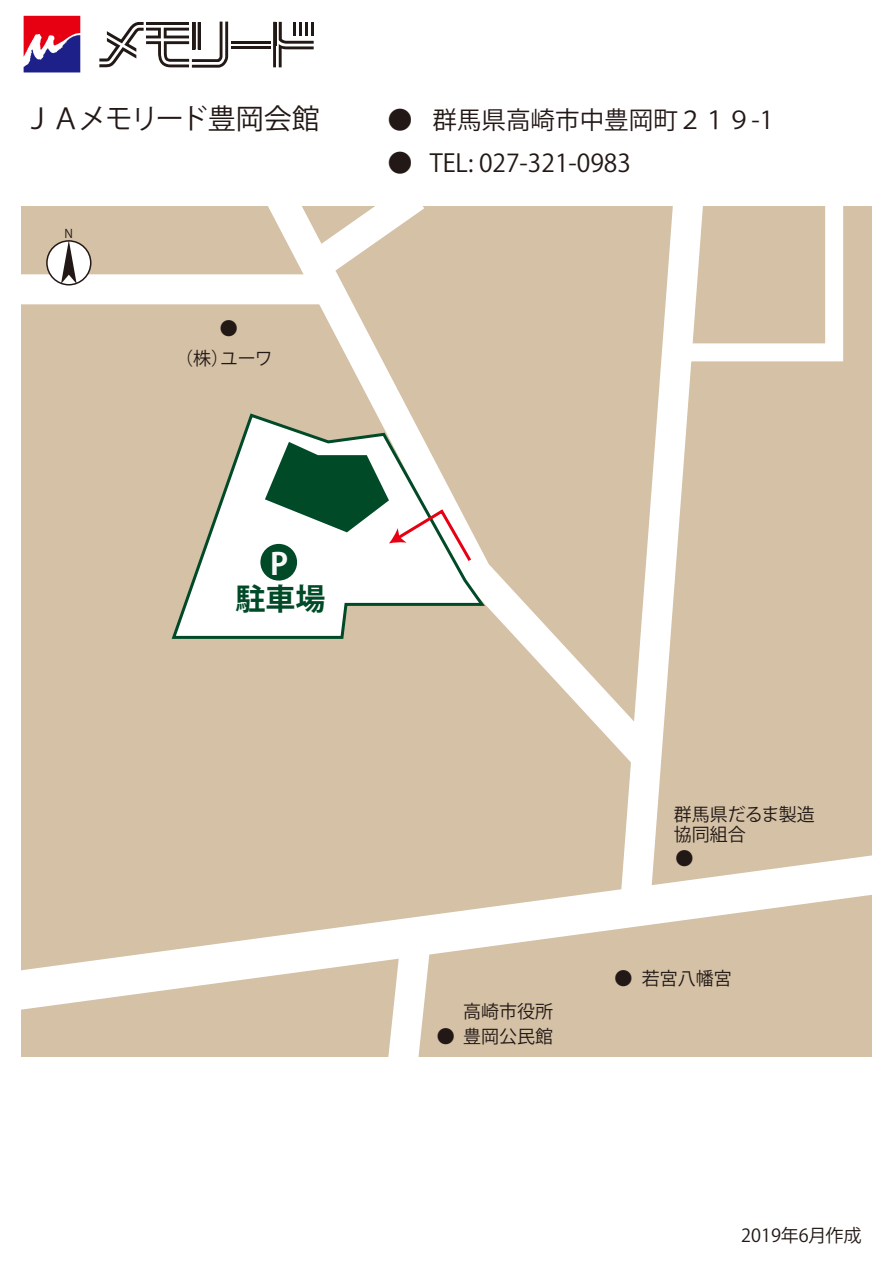
<style>
.page{position:relative;width:893px;height:1263px;background:#fff}
.page>*{position:absolute;margin:0;border:0;box-sizing:border-box;transform-origin:0 0}
.t1{font:700 30px "Koz Go Pro";color:#004a28}
.t2{font:700 30px "Koz Go Pro";color:#f7f8f8}
.t3{font:28.05px "Koz Go Pro";letter-spacing:-.03em;color:#221815}
.t4{font:24.6px "Koz Go Pro";color:#221815}
.t5{font:18px/19.5px "Koz Go Pro";color:#221815}
.t6{font:12px "Koz Go Pro";color:#221815}
</style>
<div class="page">
<hr style="left:231px;top:46px;width:39px;height:3px;background:#221815">
<hr style="left:231px;top:41px;width:39px;height:3px;background:#221815">
<svg style="left:273px;top:22px;width:41px;height:45px"></svg>
<svg style="left:99px;top:22px;width:129px;height:46px"></svg>
<svg style="left:23px;top:15px;width:58px;height:58px"></svg>
<svg style="left:24px;top:16px;width:56px;height:56px;background:#9b3969"></svg>
<div style="left:21px;top:206px;width:851px;height:851px;background:#d4c1a6"></div>
<svg style="left:21px;top:855px;width:851px;height:155px"></svg>
<svg style="left:603px;top:370px;width:119px;height:570px"></svg>
<svg style="left:204px;top:206px;width:485px;height:593px"></svg>
<div style="left:21px;top:274px;width:307px;height:30px;background:#fff"></div>
<svg style="left:274px;top:206px;width:183px;height:102px"></svg>
<svg style="left:659px;top:206px;width:185px;height:164px"></svg>
<svg style="left:367px;top:908px;width:82px;height:149px"></svg>
<svg style="left:171px;top:412px;width:317px;height:228px"></svg>
<div style="left:260px;top:544px;width:37px;height:37px;background:#004a28;border-radius:50%"></div>
<svg style="left:46px;top:240px;width:45px;height:45px"></svg>
<svg style="left:265px;top:442px;width:209px;height:122px;background:#acbdb0"></svg>
<h2 class="t3" style="left:24px;top:100px;width:298px">ＪＡメモリード豊岡会館</h2>
<h3 class="t4" style="left:388px;top:104px;width:26px">●</h3>
<h3 class="t4" style="left:388px;top:147px;width:245px">● TEL: 027-321-0983</h3>
<h3 class="t4" style="left:432px;top:104px;width:342px">群馬県高崎市中豊岡町２１９-1</h3>
<p class="t6" style="left:65px;top:226px;width:10px">N</p>
<p class="t5" style="left:220px;top:319px;width:19px">●</p>
<p class="t5" style="left:175px;top:349px;width:99px">（株）ユーワ</p>
<h1 class="t2" style="left:270px;top:545px;width:19px">P</h1>
<h1 class="t1" style="left:235px;top:580px;width:91px">駐車場</h1>
<p class="t5" style="left:463px;top:1002px;width:91px">高崎市役所</p>
<p class="t5" style="left:437px;top:1027px;width:118px">● 豊岡公民館</p>
<p class="t5" style="left:674px;top:805px;width:142px">群馬県だるま製造協同組合</p>
<p class="t5" style="left:675px;top:849px;width:19px">●</p>
<p class="t5" style="left:614px;top:969px;width:19px">●</p>
<p class="t5" style="left:642px;top:969px;width:91px">若宮八幡宮</p>
<p class="t5" style="left:741px;top:1226px;width:122px">2019年6月作成</p>
</div>
